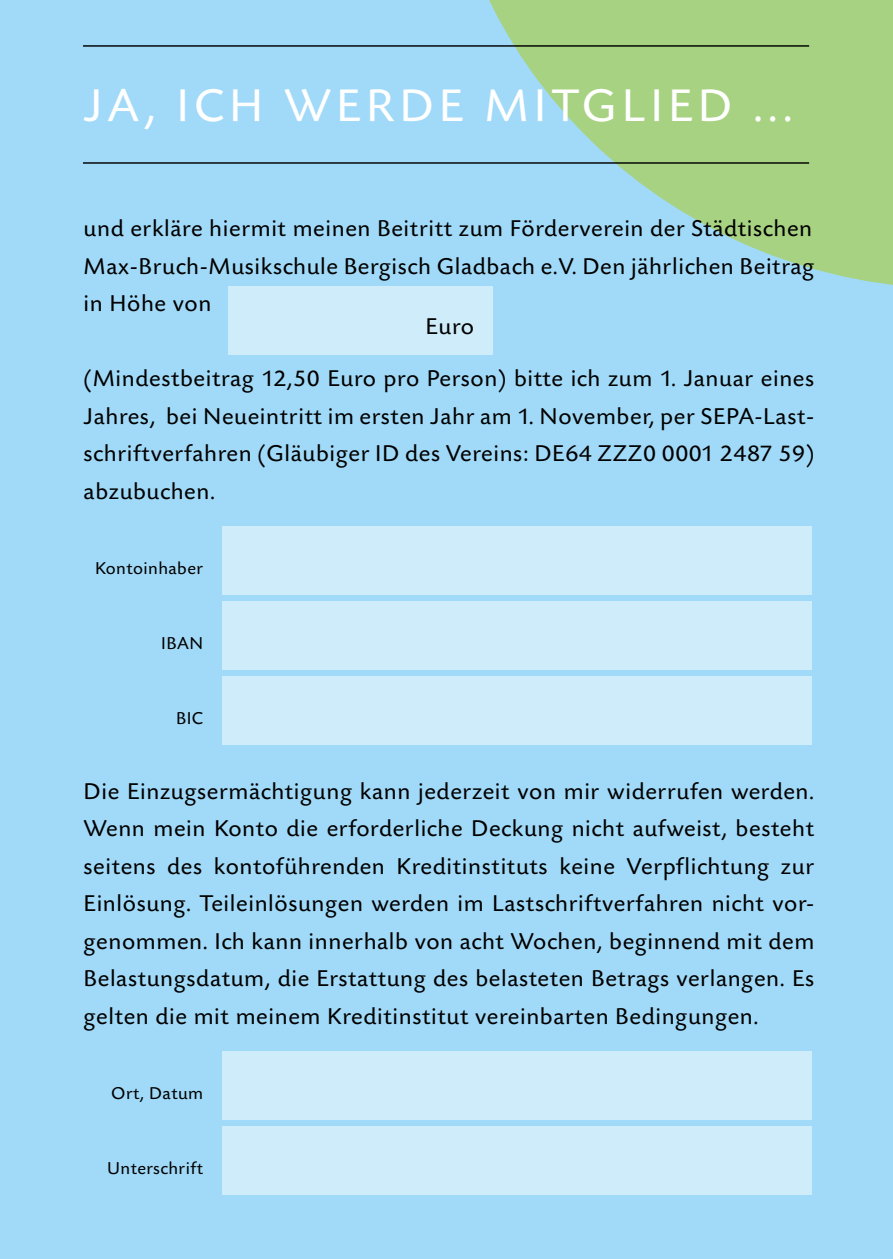
<style>
.page{position:relative;width:893px;height:1259px;background:#a1daf8}
.page>*{position:absolute;margin:0;border:0;box-sizing:border-box;transform-origin:0 0}
.t1{font:48px "Today SB";letter-spacing:.1em;color:#fff}
.t2{font:24px/37.5px "Today SB";letter-spacing:.025em;color:#000;text-align:justify}
.t3{font:18px "Today SB";letter-spacing:.025em;color:#000;scale:1.04 1}
</style>
<div class="page">
<svg style="left:489px;top:0;width:404px;height:289px;fill:#a7d281"></svg>
<hr style="left:83px;top:45px;width:726px;height:2px;background:#000">
<hr style="left:83px;top:162px;width:726px;height:2px;background:#000">
<div style="left:228px;top:286px;width:264px;height:69px;background:#cfecfb"></div>
<div style="left:222px;top:526px;width:590px;height:69px;background:#cfecfb"></div>
<div style="left:222px;top:601px;width:590px;height:69px;background:#cfecfb"></div>
<div style="left:222px;top:676px;width:590px;height:69px;background:#cfecfb"></div>
<div style="left:222px;top:1051px;width:590px;height:69px;background:#cfecfb"></div>
<div style="left:222px;top:1126px;width:590px;height:69px;background:#cfecfb"></div>
<h1 class="t1" style="left:84px;top:80px;width:711px">JA, ICH WERDE MITGLIED ...</h1>
<p class="t2" style="left:84px;top:210px;width:732px">und erkläre hiermit meinen Beitritt zum Förderverein der Städtischen Max-Bruch-Musikschule Bergisch Gladbach e.V. Den jährlichen Beitrag in Höhe von</p>
<p class="t2" style="left:426px;top:308px;width:50px">Euro</p>
<p class="t2" style="left:84px;top:360px;width:732px">(Mindestbeitrag 12,50 Euro pro Person) bitte ich zum 1. Januar eines Jahres, bei Neueintritt im ersten Jahr am 1. November, per SEPA-Last&shy;schriftverfahren (Gläubiger ID des Vereins: DE64 ZZZ0 0001 2487 59) abzubuchen.</p>
<p class="t3" style="left:95px;top:558px;width:106px">Kontoinhaber</p>
<p class="t3" style="left:161px;top:633px;width:42px">IBAN</p>
<p class="t3" style="left:176px;top:708px;width:28px">BIC</p>
<p class="t2" style="left:84px;top:773px;width:732px">Die Einzugsermächtigung kann jederzeit von mir widerrufen werden.<br>Wenn mein Konto die erforderliche Deckung nicht aufweist, besteht seitens des kontoführenden Kreditinstituts keine Verpflichtung zur Einlösung. Teileinlösungen werden im Lastschriftverfahren nicht vor&shy;genommen. Ich kann innerhalb von acht Wochen, beginnend mit dem Belastungsdatum, die Erstattung des belasteten Betrags verlangen. Es gelten die mit meinem Kreditinstitut vereinbarten Bedingungen.</p>
<p class="t3" style="left:111px;top:1083px;width:90px">Ort, Datum</p>
<p class="t3" style="left:107px;top:1158px;width:94px">Unterschrift</p>
</div>
